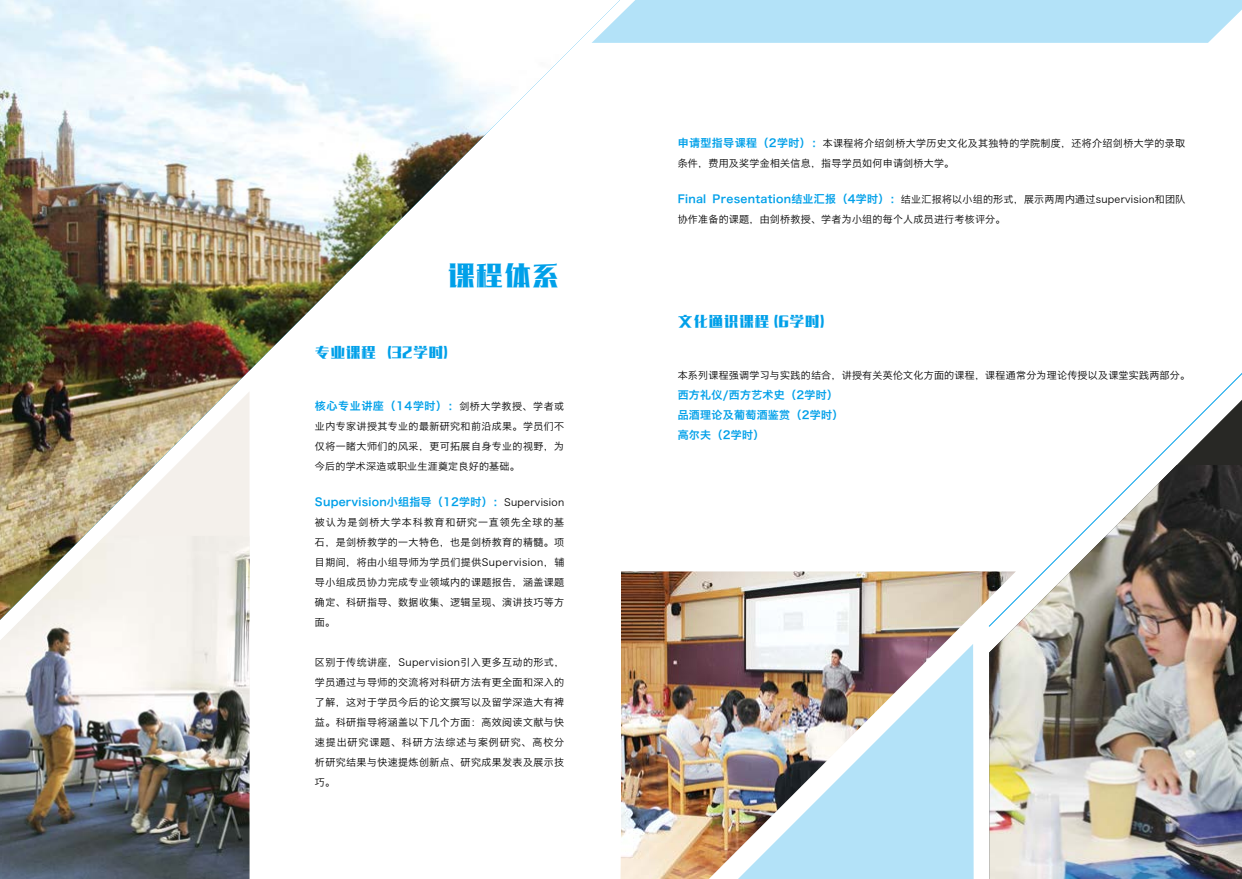
<style>
.page{position:relative;width:1242px;height:879px;background:#fff}
.page>*{position:absolute;margin:0;border:0;box-sizing:border-box;transform-origin:0 0}
.t1{font:28px "MF Yi Hei Noncommercial";color:#00a0e9}
.t2{font:15px "MF Yi Hei Noncommercial";letter-spacing:.025em;color:#00a0e9}
.t3{font:11px/20px "Hiragino Sans GB W6";letter-spacing:.025em;color:#00a0e9}
.t4{font:11px "Hiragino Sans GB W6";letter-spacing:.055em;color:#00a0e9}
.t5{font:10px/20px "Hiragino Sans GB W3";letter-spacing:.025em;color:#000;text-align:justify}
.s1{font-family:"Hiragino Sans GB W3";font-size:10px;color:#000}
.s2{font-family:"Hiragino Sans GB W6";font-size:11px;color:#00a0e9}
</style>
<div class="page">
<img style="left:0;top:0;width:591px;height:620px">
<img style="left:0;top:391px;width:249px;height:145px">
<img style="left:0;top:536px;width:249px;height:343px">
<img style="left:1016px;top:628px;width:226px;height:251px">
<img style="left:620px;top:571px;width:396px;height:308px">
<svg style="left:987px;top:373px;width:255px;height:255px"></svg>
<img style="left:729px;top:644px;width:244px;height:235px">
<svg style="left:591px;top:0;width:651px;height:43px;background:#b7e3f8"></svg>
<h1 class="t1" style="left:447px;top:262px;width:113px">课程体系</h1>
<h2 class="t2" style="left:315px;top:345px;width:145px">专业课程（32学时）</h2>
<p class="t4" style="left:315px;top:399px;width:251px">核心专业讲座（14学时）：<span class="s1">剑桥大学教授、学者或</span></p>
<p class="t5" style="left:315px;top:416px;width:251px">业内专家讲授其专业的最新研究和前沿成果。学员们不仅将一睹大师们的风采，更可拓展自身专业的视野，为今后的学术深造或职业生涯奠定良好的基础。</p>
<p class="t3" style="left:315px;top:492px;width:251px">Supervision小组指导（12学时）：<span class="s1">Supervision</span></p>
<p class="t5" style="left:315px;top:512px;width:251px">被认为是剑桥大学本科教育和研究一直领先全球的基石，是剑桥教学的一大特色，也是剑桥教育的精髓。项目期间，将由小组导师为学员们提供Supervision，辅导小组成员协力完成专业领域内的课题报告，涵盖课题确定、科研指导、数据收集、逻辑呈现、演讲技巧等方面。</p>
<p class="t5" style="left:315px;top:652px;width:251px">区别于传统讲座，Supervision引入更多互动的形式，学员通过与导师的交流将对科研方法有更全面和深入的了解，这对于学员今后的论文撰写以及留学深造大有裨益。科研指导将涵盖以下几个方面：高效阅读文献与快速提出研究课题、科研方法综述与案例研究、高校分析研究结果与快速提炼创新点、研究成果发表及展示技巧。</p>
<p class="t5" style="left:677px;top:133px;width:509px"><span class="s2">申请型指导课程（2学时）：</span>本课程将介绍剑桥大学历史文化及其独特的学院制度，还将介绍剑桥大学的录取条件，费用及奖学金相关信息，指导学员如何申请剑桥大学。</p>
<p class="t5" style="left:677px;top:189px;width:509px"><span class="s2">Final Presentation结业汇报（4学时）：</span>结业汇报将以小组的形式，展示两周内通过supervision和团队协作准备的课题，由剑桥教授、学者为小组的每个人成员进行考核评分。</p>
<h2 class="t2" style="left:677px;top:314px;width:148px">文化通识课程 (6学时)</h2>
<p class="t5" style="left:677px;top:364px;width:514px">本系列课程强调学习与实践的结合，讲授有关英伦文化方面的课程，课程通常分为理论传授以及课堂实践两部分。</p>
<p class="t3" style="left:677px;top:384px;width:167px">西方礼仪/西方艺术史（2学时）品酒理论及葡萄酒鉴赏（2学时）高尔夫（2学时）</p>
</div>
